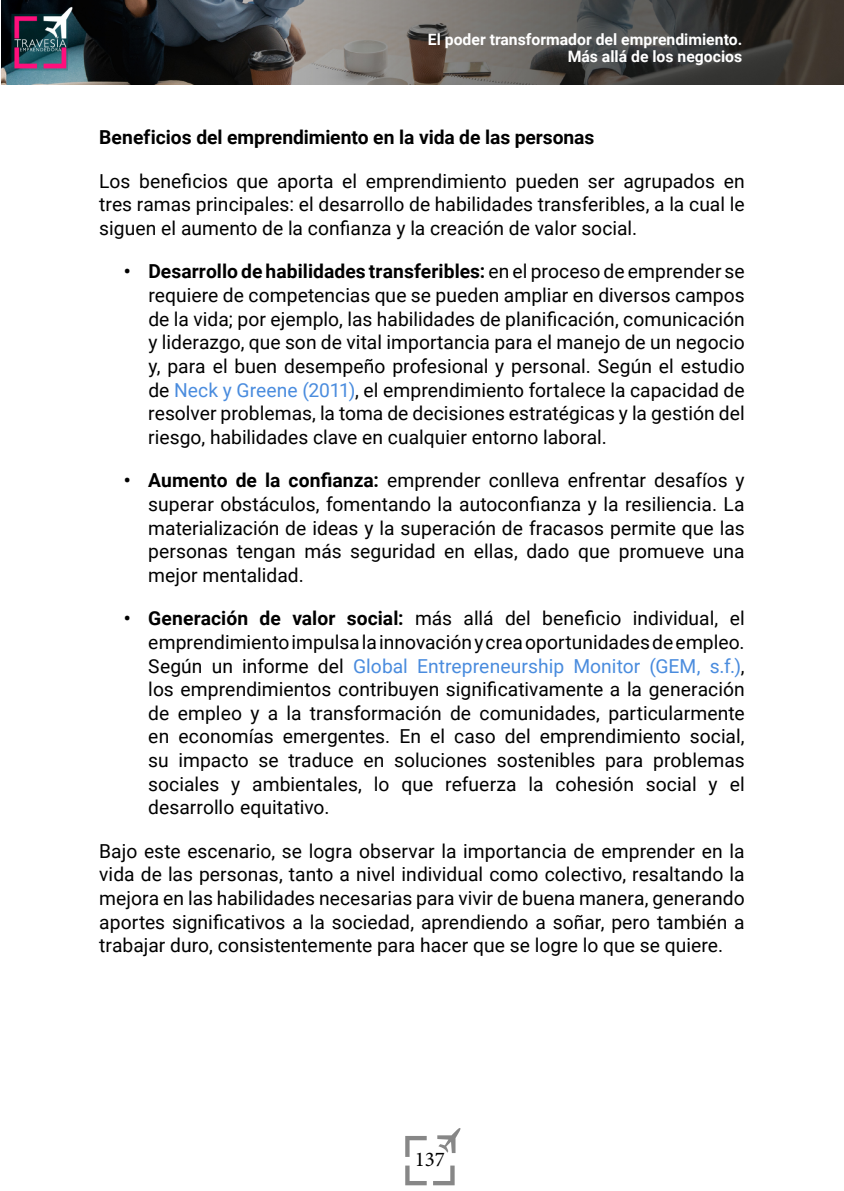
<style>
.page{position:relative;width:844px;height:1191px;background:#fff}
.page>*{position:absolute;margin:0;border:0;box-sizing:border-box;transform-origin:0 0}
.t1{font:21px "Minion Pro";color:#000}
.t2{font:19.25px/23.6px "Roboto";color:#000;text-align:justify}
.t3{font:700 19.25px "Roboto";color:#000}
.t4{font:700 15.75px/17px "Roboto";color:#fff;text-align:right}
.s1{font-weight:700}
.s2{color:#4a8cde}
</style>
<div class="page">
<svg style="left:405px;top:1136px;width:21px;height:21px"></svg>
<svg style="left:405px;top:1165px;width:21px;height:20px"></svg>
<svg style="left:433px;top:1165px;width:21px;height:20px"></svg>
<svg style="left:437px;top:1128px;width:24px;height:25px"></svg>
<img style="left:1px;top:0;width:842px;height:85px">
<p class="t4" style="left:428px;top:30px;width:316px">El poder transformador del emprendimiento.<br>Más allá de los negocios</p>
<p class="t3" style="left:99px;top:124px;width:496px">Beneficios del emprendimiento en la vida de las personas</p>
<p class="t2" style="left:99px;top:168px;width:646px">Los beneficios que aporta el emprendimiento pueden ser agrupados en tres ramas principales: el desarrollo de habilidades transferibles, a la cual le siguen el aumento de la confianza y la creación de valor social.</p>
<p class="t2" style="left:148px;top:259px;width:597px;text-indent:-24px"><span class="s1">• Desarrollo de habilidades transferibles:</span> en el proceso de emprender se requiere de competencias que se pueden ampliar en diversos campos de la vida; por ejemplo, las habilidades de planificación, comunicación y liderazgo, que son de vital importancia para el manejo de un negocio y, para el buen desempeño profesional y personal. Según el estudio de <span class="s2">Neck y Greene (2011)</span>, el emprendimiento fortalece la capacidad de resolver problemas, la toma de decisiones estratégicas y la gestión del riesgo, habilidades clave en cualquier entorno laboral.</p>
<p class="t2" style="left:148px;top:468px;width:597px;text-indent:-25px"><span class="s1">• Aumento de la confianza:</span> emprender conlleva enfrentar desafíos y superar obstáculos, fomentando la autoconfianza y la resiliencia. La materialización de ideas y la superación de fracasos permite que las personas tengan más seguridad en ellas, dado que promueve una mejor mentalidad.</p>
<p class="t2" style="left:148px;top:606px;width:597px;text-indent:-25px"><span class="s1">• Generación de valor social:</span> más allá del beneficio individual, el emprendimiento impulsa la innovación y crea oportunidades de empleo.<br>Según un informe del <span class="s2">Global Entrepreneurship Monitor (GEM, s.f.)</span>, los emprendimientos contribuyen significativamente a la generación de empleo y a la transformación de comunidades, particularmente en economías emergentes. En el caso del emprendimiento social, su impacto se traduce en soluciones sostenibles para problemas sociales y ambientales, lo que refuerza la cohesión social y el desarrollo equitativo.</p>
<p class="t2" style="left:99px;top:838px;width:646px">Bajo este escenario, se logra observar la importancia de emprender en la vida de las personas, tanto a nivel individual como colectivo, resaltando la mejora en las habilidades necesarias para vivir de buena manera, generando aportes significativos a la sociedad, aprendiendo a soñar, pero también a trabajar duro, consistentemente para hacer que se logre lo que se quiere.</p>
<p class="t1" style="left:414px;top:1145px;width:32px">137</p>
</div>
